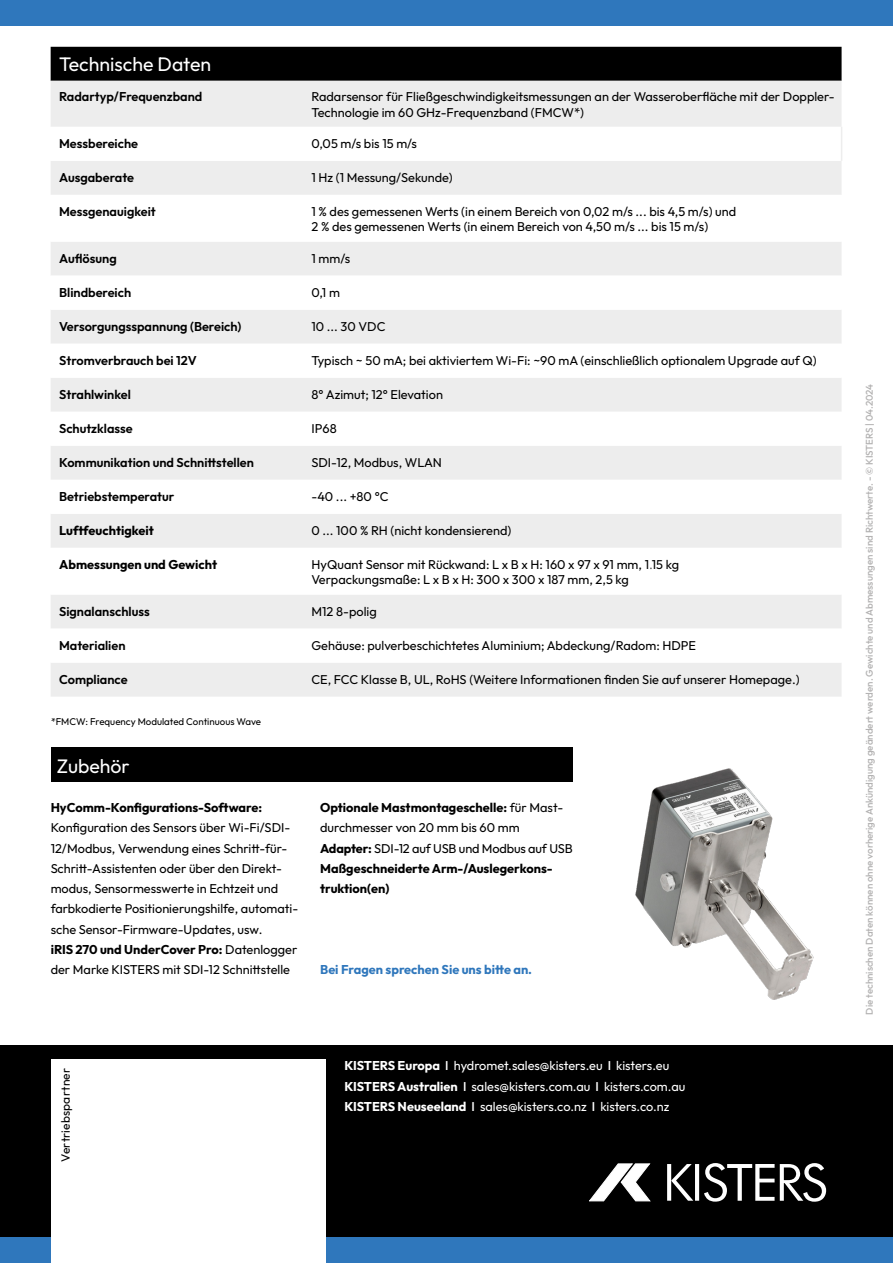
<style>
.page{position:relative;width:893px;height:1263px;background:#fff}
.page>*{position:absolute;margin:0;border:0;box-sizing:border-box;transform-origin:0 0}
.t1{font:19.5px "Outfit";color:#fff}
.t2{font:12.75px/20.2px "Outfit";color:#000}
.t3{font:600 12.75px "Outfit";color:#000}
.t4{font:700 12.75px/20.2px "Outfit";color:#000}
.t5{font:12.75px/20.2px "Outfit";color:#fff}
.t6{font:700 12.75px "Outfit";color:#2f77bc}
.t7{font:12px "Outfit";letter-spacing:.02em;color:#000}
.t8{font:500 9.75px "Outfit";color:#b3b2b2}
.t9{font:9.75px "Outfit";color:#000}
.s1{color:#fff}
.s2{font-weight:700}
.s3{font-weight:400}
.s4{font-weight:500}
</style>
<div class="page">
<img style="left:635px;top:768px;width:179px;height:232px">
<div style="left:51px;top:747px;width:522px;height:34px;background:#000"></div>
<div style="left:0;top:1034px;width:893px;height:229px;background:#2f77bc;opacity:.4"></div>
<div style="left:0;top:0;width:893px;height:26px;background:#2f77bc"></div>
<div style="left:0;top:1237px;width:893px;height:26px;background:#2f77bc"></div>
<svg style="left:667px;top:1164px;width:4px;height:37px"></svg>
<svg style="left:671px;top:1164px;width:22px;height:37px"></svg>
<hr style="left:695px;top:1164px;width:4px;height:37px;background:#fff">
<svg style="left:704px;top:1163px;width:122px;height:39px"></svg>
<svg style="left:589px;top:1163px;width:61px;height:38px"></svg>
<div style="left:51px;top:1059px;width:274px;height:204px;background:#fff"></div>
<div style="left:51px;top:47px;width:791px;height:34px;background:#000"></div>
<div style="left:51px;top:81px;width:791px;height:616px;background:#ededed"></div>
<svg style="left:51px;top:127px;width:791px;height:183px"></svg>
<svg style="left:51px;top:344px;width:791px;height:319px"></svg>
<hr style="left:841px;top:127px;width:1px;height:34px;background:#ededed">
<h1 class="t1" style="left:59px;top:52px;width:154px">Technische Daten</h1>
<p class="t3" style="left:59px;top:90px;width:145px">Radartyp/Frequenzband</p>
<p class="t2" style="left:311px;top:89px;width:525px;line-height:15.3px">Radarsensor für Fließgeschwindigkeitsmessungen an der Wasseroberfläche mit der Doppler-<br>Technologie im 60 GHz-Frequenzband (FMCW*)</p>
<p class="t3" style="left:59px;top:136px;width:80px">Messbereiche</p>
<p class="t2" style="left:311px;top:134px;width:107px">0,05 m/s bis 15 m/s</p>
<p class="t3" style="left:59px;top:170px;width:76px">Ausgaberate</p>
<p class="t2" style="left:311px;top:168px;width:143px">1 Hz (1 Messung/Sekunde)</p>
<p class="t3" style="left:59px;top:204px;width:98px">Messgenauigkeit</p>
<p class="t2" style="left:311px;top:204px;width:426px;line-height:15.3px">1 % des gemessenen Werts (in einem Bereich von 0,02 m/s ... bis 4,5 m/s) und<br>2 % des gemessenen Werts (in einem Bereich von 4,50 m/s ... bis 15 m/s)</p>
<p class="t3" style="left:59px;top:251px;width:59px">Auflösung</p>
<p class="t2" style="left:311px;top:249px;width:40px">1 mm/s</p>
<p class="t3" style="left:59px;top:285px;width:74px">Blindbereich</p>
<p class="t2" style="left:311px;top:283px;width:30px">0,1 m</p>
<p class="t3" style="left:59px;top:319px;width:184px">Versorgungsspannung (Bereich)</p>
<p class="t2" style="left:311px;top:317px;width:76px">10 ... 30 VDC</p>
<p class="t3" style="left:59px;top:353px;width:139px">Stromverbrauch bei 12V</p>
<p class="t2" style="left:311px;top:351px;width:507px">Typisch ~ 50 mA; bei aktiviertem Wi-Fi: ~90 mA (einschließlich optionalem Upgrade auf Q)</p>
<p class="t3" style="left:59px;top:387px;width:73px">Strahlwinkel</p>
<p class="t2" style="left:311px;top:385px;width:133px">8° Azimut; 12° Elevation</p>
<p class="t3" style="left:59px;top:421px;width:75px">Schutzklasse</p>
<p class="t2" style="left:311px;top:419px;width:27px">IP68</p>
<p class="t3" style="left:59px;top:455px;width:196px">Kommunikation und Schnittstellen</p>
<p class="t2" style="left:311px;top:453px;width:132px">SDI-12, Modbus, WLAN</p>
<p class="t3" style="left:59px;top:489px;width:117px">Betriebstemperatur</p>
<p class="t2" style="left:311px;top:487px;width:78px">-40 ... +80 °C</p>
<p class="t4" style="left:59px;top:520px;width:96px">Luftfeuchtigkeit</p>
<p class="t2" style="left:311px;top:521px;width:201px">0 ... 100 % RH (nicht kondensierend)</p>
<p class="t4" style="left:59px;top:554px;width:159px">Abmessungen und Gewicht</p>
<p class="t2" style="left:311px;top:557px;width:369px;line-height:15.3px">HyQuant Sensor mit Rückwand: L x B x H: 160 x 97 x 91 mm, 1<span class="s1">.</span>15 kg<br>Verpackungsmaße: L x B x H: 300 x 300 x 187 mm, 2,5 kg</p>
<p class="t3" style="left:59px;top:604px;width:92px">Signalanschluss</p>
<p class="t2" style="left:311px;top:602px;width:67px">M12 8-polig</p>
<p class="t3" style="left:59px;top:638px;width:68px">Materialien</p>
<p class="t2" style="left:311px;top:636px;width:386px">Gehäuse: pulverbeschichtetes Aluminium; Abdeckung/Radom: HDPE</p>
<p class="t3" style="left:59px;top:672px;width:70px">Compliance</p>
<p class="t2" style="left:311px;top:670px;width:490px">CE, FCC Klasse B, UL, RoHS (Weitere Informationen finden Sie auf unserer Homepage.)</p>
<p class="t9" style="left:51px;top:715px;width:212px">*FMCW: Frequency Modulated Continuous Wave</p>
<h1 class="t1" style="left:57px;top:753px;width:75px">Zubehör</h1>
<p class="t4" style="left:51px;top:797px;width:213px">HyComm-Konfigurations-Software:</p>
<p class="t2" style="left:51px;top:818px;width:249px">Konfiguration des Sensors über Wi-Fi/SDI-12/Modbus, Verwendung eines Schritt-für-Schritt-Assistenten oder über den Direkt&shy;modus, Sensormesswerte in Echtzeit und farbkodierte Positionierungshilfe, automati&shy;sche Sensor-Firmware-Updates, usw.<br><span class="s2">iRIS 270 und UnderCover Pro:</span> Datenlogger der Marke KISTERS mit SDI-12 Schnittstelle</p>
<p class="t4" style="left:320px;top:797px;width:254px">Optionale Mastmontageschelle: <span class="s3">für Mast&shy;durchmesser von 20 mm bis 60 mm </span>Adapter: <span class="s3">SDI-12 auf USB und Modbus auf USB </span>Maßgeschneiderte Arm-/Auslegerkons&shy;truktion(en)</p>
<p class="t6" style="left:320px;top:962px;width:213px">Bei Fragen sprechen Sie uns bitte an.</p>
<p class="t7" style="left:58px;top:1162px;width:96px;rotate:-90deg">Vertriebspartner</p>
<p class="t5" style="left:344px;top:1056px;width:342px"><span class="s2">KISTERS Europa</span> <span class="s4">I</span> hydromet.sales@kisters.eu <span class="s4">I</span> kisters.eu<br><span class="s2">KISTERS Australien</span> <span class="s4">I</span> sales@kisters.com.au <span class="s4">I</span> kisters.com.au<br><span class="s2">KISTERS Neuseeland</span> <span class="s4">I</span> sales@kisters.co.nz <span class="s4">I</span> kisters.co.nz</p>
<p class="t8" style="left:864px;top:1015px;width:632px;rotate:-90deg">Die technischen Daten können ohne vorherige Ankündigung geändert werden. Gewichte und Abmessungen sind Richtwerte. - © KISTERS | 04.2024</p>
</div>
